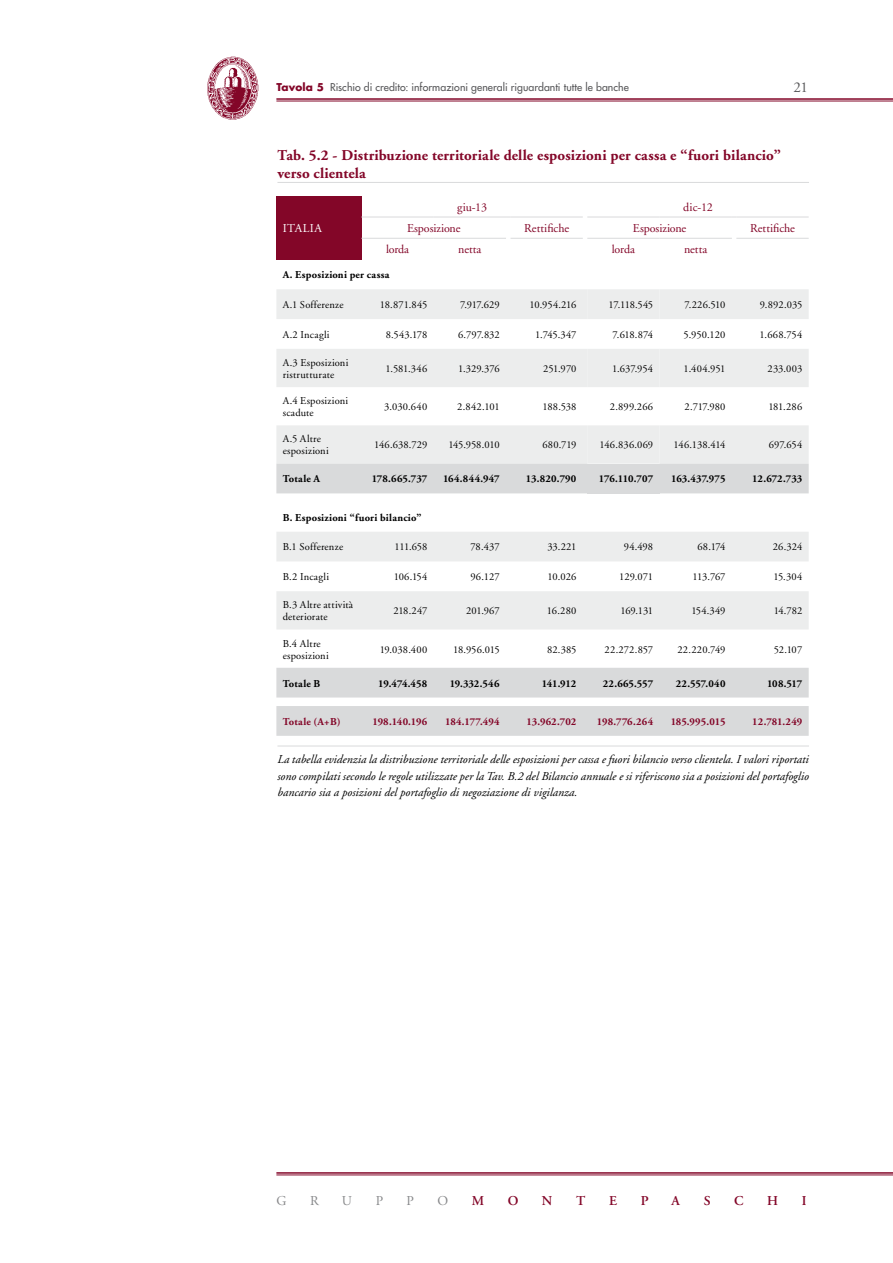
<style>
.page{position:relative;width:893px;height:1263px;background:#fff}
.page>*{position:absolute;margin:0;border:0;box-sizing:border-box;transform-origin:0 0}
.t1{font:700 15px/18px "Adobe Garamond";letter-spacing:.01em;color:#830628}
.t2{font:15px "Adobe Garamond";color:#58585a}
.t3{font:600 13.5px "Adobe Garamond";color:#830628}
.t4{font:13.5px "Adobe Garamond";color:#87888a}
.t5{font:italic 12px/16.5px "Adobe Garamond";color:#000;text-align:justify}
.t6{font:12px "Adobe Garamond";color:#830628}
.t7{font:12px "Adobe Garamond";color:#fff}
.t8{font:10.5px/12px "Adobe Garamond";letter-spacing:.01em;color:#000}
.t9{font:700 10.5px "Adobe Garamond";letter-spacing:.01em;color:#000}
.t10{font:700 10.5px "Adobe Garamond";letter-spacing:.005em;color:#830628}
.t11{font:10.5px "Futura";letter-spacing:.005em;color:#58585a}
.t12{font:10.5px/12px "Adobe Garamond";letter-spacing:.03em;color:#000}
.t13{font:10.5px "Adobe Garamond";letter-spacing:-.03em;color:#000}
.t14{font:10.5px "Adobe Garamond";letter-spacing:-.015em;color:#000}
.t15{font:700 10.5px "Adobe Garamond";letter-spacing:.03em;color:#000}
.t16{font:700 10.5px "Adobe Garamond";letter-spacing:-.02em;color:#000}
.s1{font-weight:700;color:#830628}
</style>
<div class="page">
<hr style="left:276px;top:1172px;width:617px;height:2px;background:#830628">
<hr style="left:276px;top:1175px;width:617px;height:1px;background:#830628">
<hr style="left:276px;top:98px;width:617px;height:2px;background:#830628">
<hr style="left:276px;top:101px;width:617px;height:1px;background:#830628">
<img style="left:208px;top:56px;width:51px;height:64px">
<hr style="left:277px;top:182px;width:532px;height:1px;background:#d9dadb">
<hr style="left:277px;top:746px;width:532px;height:1px;background:#d9dadb">
<div style="left:276px;top:196px;width:85px;height:64px;background:#830628"></div>
<svg style="left:276px;top:289px;width:533px;height:175px;fill:#eceded"></svg>
<svg style="left:587px;top:289px;width:73px;height:175px"></svg>
<svg style="left:276px;top:464px;width:533px;height:272px"></svg>
<div style="left:587px;top:464px;width:73px;height:29px;background:#d9dadb"></div>
<hr style="left:361px;top:217px;width:73px;height:1px;background:#d9dadb">
<hr style="left:434px;top:217px;width:72px;height:1px;background:#d9dadb">
<hr style="left:510px;top:217px;width:73px;height:1px;background:#d9dadb">
<hr style="left:587px;top:217px;width:73px;height:1px;background:#d9dadb">
<hr style="left:660px;top:217px;width:72px;height:1px;background:#d9dadb">
<hr style="left:736px;top:217px;width:73px;height:1px;background:#d9dadb">
<hr style="left:361px;top:238px;width:73px;height:1px;background:#d9dadb">
<hr style="left:434px;top:238px;width:72px;height:1px;background:#d9dadb">
<hr style="left:587px;top:238px;width:73px;height:1px;background:#d9dadb">
<hr style="left:660px;top:238px;width:72px;height:1px;background:#d9dadb">
<hr style="left:510px;top:238px;width:73px;height:1px;background:#d9dadb">
<hr style="left:736px;top:238px;width:73px;height:1px;background:#d9dadb">
<p class="t11" style="left:276px;top:81px;width:354px"><span class="s1">Tavola 5</span> Rischio di credito: informazioni generali riguardanti tutte le banche</p>
<h1 class="t2" style="left:793px;top:79px;width:16px">21</h1>
<h1 class="t1" style="left:277px;top:146px;width:505px">Tab. 5.2 - Distribuzione territoriale delle esposizioni per cassa e “fuori bilancio” verso clientela</h1>
<p class="t6" style="left:457px;top:200px;width:32px">giu-13</p>
<p class="t6" style="left:683px;top:200px;width:31px">dic-12</p>
<p class="t6" style="left:407px;top:222px;width:55px">Esposizione</p>
<p class="t6" style="left:524px;top:222px;width:46px">Rettifiche</p>
<p class="t6" style="left:633px;top:222px;width:55px">Esposizione</p>
<p class="t6" style="left:750px;top:222px;width:46px">Rettifiche</p>
<p class="t6" style="left:386px;top:243px;width:25px">lorda</p>
<p class="t6" style="left:458px;top:243px;width:25px">netta</p>
<p class="t6" style="left:612px;top:243px;width:25px">lorda</p>
<p class="t6" style="left:684px;top:243px;width:25px">netta</p>
<p class="t9" style="left:283px;top:269px;width:108px">A. Esposizioni per cassa</p>
<p class="t8" style="left:283px;top:299px;width:62px">A.1 Sofferenze</p>
<p class="t8" style="left:380px;top:299px;width:49px">18.871.845</p>
<p class="t8" style="left:460px;top:299px;width:41px">7.917.629</p>
<p class="t8" style="left:530px;top:299px;width:48px">10.954.216</p>
<p class="t8" style="left:609px;top:299px;width:46px">17.118.545</p>
<p class="t8" style="left:684px;top:299px;width:43px">7.226.510</p>
<p class="t8" style="left:760px;top:299px;width:44px">9.892.035</p>
<p class="t8" style="left:283px;top:329px;width:48px">A.2 Incagli</p>
<p class="t8" style="left:386px;top:329px;width:43px">8.543.178</p>
<p class="t8" style="left:458px;top:329px;width:43px">6.797.832</p>
<p class="t8" style="left:535px;top:329px;width:43px">1.745.347</p>
<p class="t8" style="left:613px;top:329px;width:42px">7.618.874</p>
<p class="t8" style="left:684px;top:329px;width:43px">5.950.120</p>
<p class="t8" style="left:759px;top:329px;width:44px">1.668.754</p>
<p class="t8" style="left:283px;top:357px;width:67px">A.3 Esposizioni ristrutturate</p>
<p class="t8" style="left:386px;top:363px;width:43px">1.581.346</p>
<p class="t8" style="left:458px;top:363px;width:43px">1.329.376</p>
<p class="t8" style="left:543px;top:363px;width:35px">251.970</p>
<p class="t8" style="left:612px;top:363px;width:43px">1.637.954</p>
<p class="t8" style="left:684px;top:363px;width:43px">1.404.951</p>
<p class="t8" style="left:768px;top:363px;width:36px">233.003</p>
<p class="t8" style="left:283px;top:395px;width:67px">A.4 Esposizioni scadute</p>
<p class="t8" style="left:384px;top:401px;width:45px">3.030.640</p>
<p class="t8" style="left:457px;top:401px;width:44px">2.842.101</p>
<p class="t8" style="left:543px;top:401px;width:35px">188.538</p>
<p class="t8" style="left:610px;top:401px;width:45px">2.899.266</p>
<p class="t8" style="left:684px;top:401px;width:43px">2.717.980</p>
<p class="t8" style="left:768px;top:401px;width:35px">181.286</p>
<p class="t8" style="left:283px;top:433px;width:47px">A.5 Altre esposizioni</p>
<p class="t8" style="left:374px;top:439px;width:55px">146.638.729</p>
<p class="t13" style="left:448px;top:439px;width:53px">145.958.010</p>
<p class="t8" style="left:542px;top:439px;width:36px">680.719</p>
<p class="t8" style="left:600px;top:439px;width:55px">146.836.069</p>
<p class="t14" style="left:674px;top:439px;width:53px">146.138.414</p>
<p class="t8" style="left:769px;top:439px;width:35px">697.654</p>
<p class="t9" style="left:283px;top:473px;width:39px">Totale A</p>
<p class="t9" style="left:372px;top:473px;width:57px">178.665.737</p>
<p class="t15" style="left:443px;top:473px;width:58px">164.844.947</p>
<p class="t9" style="left:526px;top:473px;width:52px">13.820.790</p>
<p class="t16" style="left:599px;top:473px;width:56px">176.110.707</p>
<p class="t9" style="left:671px;top:473px;width:56px">163.437.975</p>
<p class="t9" style="left:752px;top:473px;width:52px">12.672.733</p>
<p class="t9" style="left:283px;top:512px;width:140px">B. Esposizioni “fuori bilancio”</p>
<p class="t8" style="left:283px;top:541px;width:62px">B.1 Sofferenze</p>
<p class="t8" style="left:395px;top:541px;width:34px">111.658</p>
<p class="t8" style="left:470px;top:541px;width:31px">78.437</p>
<p class="t8" style="left:547px;top:541px;width:31px">33.221</p>
<p class="t8" style="left:624px;top:541px;width:31px">94.498</p>
<p class="t8" style="left:697px;top:541px;width:30px">68.174</p>
<p class="t8" style="left:773px;top:541px;width:31px">26.324</p>
<p class="t8" style="left:283px;top:571px;width:48px">B.2 Incagli</p>
<p class="t8" style="left:394px;top:571px;width:35px">106.154</p>
<p class="t8" style="left:470px;top:571px;width:31px">96.127</p>
<p class="t8" style="left:547px;top:571px;width:31px">10.026</p>
<p class="t8" style="left:619px;top:571px;width:36px">129.071</p>
<p class="t8" style="left:692px;top:571px;width:35px">113.767</p>
<p class="t8" style="left:773px;top:571px;width:30px">15.304</p>
<p class="t12" style="left:283px;top:599px;width:72px">B.3 Altre attività deteriorate</p>
<p class="t8" style="left:393px;top:605px;width:35px">218.247</p>
<p class="t8" style="left:466px;top:605px;width:35px">201.967</p>
<p class="t8" style="left:547px;top:605px;width:31px">16.280</p>
<p class="t8" style="left:620px;top:605px;width:34px">169.131</p>
<p class="t8" style="left:691px;top:605px;width:36px">154.349</p>
<p class="t8" style="left:774px;top:605px;width:30px">14.782</p>
<p class="t8" style="left:283px;top:637px;width:47px">B.4 Altre esposizioni</p>
<p class="t8" style="left:380px;top:643px;width:49px">19.038.400</p>
<p class="t8" style="left:453px;top:643px;width:48px">18.956.015</p>
<p class="t8" style="left:547px;top:643px;width:31px">82.385</p>
<p class="t8" style="left:605px;top:643px;width:50px">22.272.857</p>
<p class="t8" style="left:677px;top:643px;width:49px">22.220.749</p>
<p class="t8" style="left:774px;top:643px;width:30px">52.107</p>
<p class="t9" style="left:283px;top:677px;width:39px">Totale B</p>
<p class="t9" style="left:378px;top:677px;width:51px">19.474.458</p>
<p class="t9" style="left:450px;top:677px;width:51px">19.332.546</p>
<p class="t9" style="left:542px;top:677px;width:36px">141.912</p>
<p class="t9" style="left:603px;top:677px;width:52px">22.665.557</p>
<p class="t9" style="left:676px;top:677px;width:51px">22.557.040</p>
<p class="t9" style="left:767px;top:677px;width:37px">108.517</p>
<p class="t10" style="left:283px;top:716px;width:60px">Totale (A+B)</p>
<p class="t10" style="left:372px;top:716px;width:56px">198.140.196</p>
<p class="t10" style="left:445px;top:716px;width:56px">184.177.494</p>
<p class="t10" style="left:526px;top:716px;width:52px">13.962.702</p>
<p class="t10" style="left:597px;top:716px;width:58px">198.776.264</p>
<p class="t10" style="left:671px;top:716px;width:56px">185.995.015</p>
<p class="t10" style="left:752px;top:716px;width:51px">12.781.249</p>
<p class="t7" style="left:283px;top:222px;width:20px">ITALIA</p>
<p class="t5" style="left:277px;top:752px;width:533px">La tabella evidenzia la distribuzione territoriale delle esposizioni per cassa e fuori bilancio verso clientela. I valori riportati sono compilati secondo le regole utilizzate per la Tav. B.2 del Bilancio annuale e si riferiscono sia a posizioni del portafoglio bancario sia a posizioni del portafoglio di negoziazione di vigilanza.</p>
<p class="t4" style="left:276px;top:1193px;width:12px">G</p>
<p class="t4" style="left:310px;top:1193px;width:10px">r</p>
<p class="t4" style="left:342px;top:1193px;width:12px">u</p>
<p class="t4" style="left:376px;top:1193px;width:9px">p</p>
<p class="t4" style="left:407px;top:1193px;width:9px">p</p>
<p class="t4" style="left:438px;top:1193px;width:12px">o</p>
<p class="t3" style="left:472px;top:1193px;width:14px">M</p>
<p class="t3" style="left:508px;top:1193px;width:12px">O</p>
<p class="t3" style="left:542px;top:1193px;width:12px">N</p>
<p class="t3" style="left:576px;top:1193px;width:11px">T</p>
<p class="t3" style="left:609px;top:1193px;width:9px">E</p>
<p class="t3" style="left:641px;top:1193px;width:9px">P</p>
<p class="t3" style="left:671px;top:1193px;width:10px">A</p>
<p class="t3" style="left:704px;top:1193px;width:8px">S</p>
<p class="t3" style="left:734px;top:1193px;width:11px">C</p>
<p class="t3" style="left:767px;top:1193px;width:12px">H</p>
<p class="t3" style="left:802px;top:1193px;width:6px">I</p>
</div>
